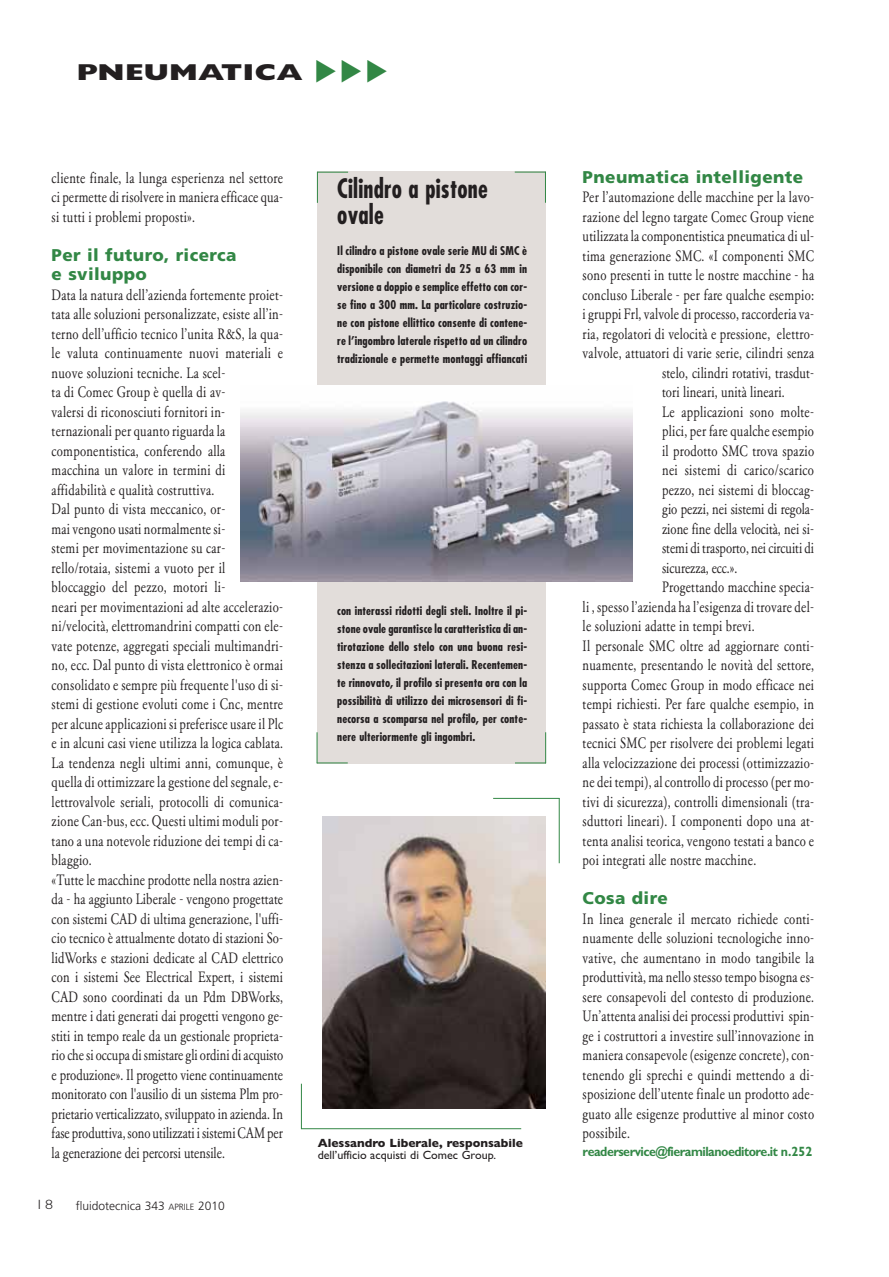
<style>
.page{position:relative;width:889px;height:1277px;background:#fff}
.page>*{position:absolute;margin:0;border:0;box-sizing:border-box;transform-origin:0 0}
.t1{font:700 condensed 26.1px/25.5px "Futura LT";letter-spacing:.01em;color:#231f20;scale:.9 1}
.t2{font:800 23.1px "Gill Sans";letter-spacing:.015em;color:#231f20;scale:1.27 1}
.t3{font:900 16.95px/19.5px "Frutiger LT";letter-spacing:.025em;color:#328745}
.t4{font:15.75px/19.5px "Garamond Classico";letter-spacing:.02em;color:#231f20;text-align:justify;scale:.78 1}
.t5{font:15.75px "Garamond Classico";color:#231f20;scale:.78 1}
.t6{font:700 13.5px "Gill Sans CELT";letter-spacing:-.04em;color:#328745;scale:.92 1}
.t7{font:300 13.5px "Gill Sans";color:#231f20;scale:1.27 1}
.t8{font:12px "Gill Sans";color:#231f20}
.t9{font:700 12px "Gill Sans";color:#231f20}
.t10{font:300 12px "Frutiger LT";color:#231f20}
.t11{font:700 condensed 11.85px/18px "Futura LT";letter-spacing:.01em;color:#231f20;text-align:justify}
.s1{font-size:9px}
</style>
<div class="page">
<div style="left:317px;top:172px;width:229px;height:592px;background:#e2ddda"></div>
<hr style="left:317px;top:172px;width:31px;height:1px;background:#328745">
<hr style="left:317px;top:172px;width:1px;height:31px;background:#328745">
<hr style="left:316px;top:732px;width:1px;height:31px;background:#328745">
<hr style="left:317px;top:763px;width:31px;height:1px;background:#328745">
<hr style="left:515px;top:763px;width:31px;height:1px;background:#328745">
<hr style="left:545px;top:732px;width:1px;height:31px;background:#328745">
<hr style="left:545px;top:172px;width:1px;height:31px;background:#328745">
<hr style="left:514px;top:172px;width:31px;height:1px;background:#328745">
<img style="left:240px;top:385px;width:392px;height:196px">
<img style="left:322px;top:817px;width:223px;height:291px">
<hr style="left:559px;top:798px;width:1px;height:65px;background:#328745">
<hr style="left:493px;top:798px;width:66px;height:1px;background:#328745">
<hr style="left:301px;top:1084px;width:1px;height:45px;background:#328745">
<hr style="left:301px;top:1128px;width:220px;height:1px;background:#328745">
<h2 class="t2" style="left:77px;top:64px;width:179px">PNEUMATICA</h2>
<p class="t4" style="left:52px;top:169px;width:298px">cliente finale, la lunga esperienza nel settore ci permette di risolvere in maniera efficace qua&shy;si tutti i problemi proposti».</p>
<p class="t3" style="left:52px;top:246px;width:186px">Per il futuro, ricerca e sviluppo</p>
<p class="t4" style="left:52px;top:286px;width:298px;text-align:left">Data la natura dell’azienda fortemente proiet&shy;tata alle soluzioni personalizzate, esiste all’in&shy;terno dell’ufficio tecnico l’unita R&amp;S, la qua&shy;le valuta continuamente nuovi materiali e nuove soluzioni tecniche. La scel-<br>ta di Comec Group è quella di av-<br>valersi di riconosciuti fornitori in&shy;ternazionali per quanto riguarda la componentistica, conferendo alla<br>macchina un valore in termini di affidabilità e qualità costruttiva.<br>Dal punto di vista meccanico, or-<br>mai vengono usati normalmente si-<br>stemi per movimentazione su car&shy;rello/rotaia, sistemi a vuoto per il bloccaggio del pezzo, motori li-<br>neari per movimentazioni ad alte accelerazio&shy;ni/velocità, elettromandrini compatti con ele&shy;vate potenze, aggregati speciali multimandri&shy;no, ecc. Dal punto di vista elettronico è ormai consolidato e sempre più frequente l'uso di si&shy;stemi di gestione evoluti come i Cnc, mentre per alcune applicazioni si preferisce usare il Plc e in alcuni casi viene utilizza la logica cablata.<br>La tendenza negli ultimi anni, comunque, è quella di ottimizzare la gestione del segnale, e&shy;lettrovalvole seriali, protocolli di comunica&shy;zione Can-bus, ecc. Questi ultimi moduli por&shy;tano a una notevole riduzione dei tempi di ca&shy;blaggio.<br>«Tutte le macchine prodotte nella nostra azien&shy;da - ha aggiunto Liberale - vengono progettate con sistemi CAD di ultima generazione, l'uffi&shy;cio tecnico è attualmente dotato di stazioni So&shy;lidWorks e stazioni dedicate al CAD elettrico con i sistemi See Electrical Expert, i sistemi CAD sono coordinati da un Pdm DBWorks, mentre i dati generati dai progetti vengono ge&shy;stiti in tempo reale da un gestionale proprieta&shy;rio che si occupa di smistare gli ordini di acquisto e produzione». Il progetto viene continuamente monitorato con l'ausilio di un sistema Plm pro&shy;prietario verticalizzato, sviluppato in azienda. In fase produttiva, sono utilizzati i sistemi CAM per la generazione dei percorsi utensile.</p>
<p class="t7" style="left:35px;top:1200px;width:16px">18</p>
<p class="t10" style="left:76px;top:1199px;width:151px">fluidotecnica 343 <span class="s1">APRILE</span> 2010</p>
<h1 class="t1" style="left:337px;top:178px;width:169px">Cilindro a pistone ovale</h1>
<p class="t11" style="left:337px;top:243px;width:191px">Il cilindro a pistone ovale serie MU di SMC è disponibile con diametri da 25 a 63 mm in versione a doppio e semplice effetto con cor&shy;se fino a 300 mm. La particolare costruzio&shy;ne con pistone ellittico consente di contene&shy;re l’ingombro laterale rispetto ad un cilindro tradizionale e permette montaggi affiancati</p>
<p class="t11" style="left:337px;top:603px;width:191px">con interassi ridotti degli steli. Inoltre il pi&shy;stone ovale garantisce la caratteristica di an&shy;tirotazione dello stelo con una buona resi&shy;stenza a sollecitazioni laterali. Recentemen&shy;te rinnovato, il profilo si presenta ora con la possibilità di utilizzo dei microsensori di fi&shy;necorsa a scomparsa nel profilo, per conte&shy;nere ulteriormente gli ingombri.</p>
<p class="t9" style="left:318px;top:1139px;width:207px">Alessandro Liberale, responsabile</p>
<p class="t8" style="left:318px;top:1151px;width:180px">dell’ufficio acquisti di Comec Group.</p>
<p class="t3" style="left:582px;top:168px;width:222px">Pneumatica intelligente</p>
<p class="t4" style="left:582px;top:189px;width:298px">Per l’automazione delle macchine per la lavo-</p>
<p class="t4" style="left:582px;top:208px;width:298px">razione del legno targate Comec Group viene</p>
<p class="t4" style="left:582px;top:228px;width:298px">utilizzata la componentistica pneumatica di ul-</p>
<p class="t4" style="left:582px;top:247px;width:298px">tima generazione SMC. «I componenti SMC</p>
<p class="t4" style="left:582px;top:267px;width:298px">sono presenti in tutte le nostre macchine - ha</p>
<p class="t4" style="left:582px;top:286px;width:298px">concluso Liberale - per fare qualche esempio:</p>
<p class="t4" style="left:582px;top:306px;width:298px">i gruppi Frl, valvole di processo, raccorderia va-</p>
<p class="t4" style="left:582px;top:325px;width:298px">ria, regolatori di velocità e pressione, elettro-</p>
<p class="t4" style="left:582px;top:345px;width:298px">valvole, attuatori di varie serie, cilindri senza</p>
<p class="t4" style="left:662px;top:364px;width:196px">stelo, cilindri rotativi, trasdut-</p>
<p class="t4" style="left:662px;top:384px;width:159px">tori lineari, unità lineari.</p>
<p class="t4" style="left:662px;top:403px;width:196px">Le applicazioni sono molte-</p>
<p class="t4" style="left:662px;top:423px;width:196px">plici, per fare qualche esempio</p>
<p class="t4" style="left:662px;top:442px;width:196px">il prodotto SMC trova spazio</p>
<p class="t4" style="left:662px;top:462px;width:196px">nei sistemi di carico/scarico</p>
<p class="t4" style="left:662px;top:481px;width:196px">pezzo, nei sistemi di bloccag-</p>
<p class="t5" style="left:662px;top:503px;width:196px">gio pezzi, nei sistemi di regola-</p>
<p class="t5" style="left:662px;top:522px;width:196px">zione fine della velocità, nei si-</p>
<p class="t5" style="left:662px;top:542px;width:196px">stemi di trasporto, nei circuiti di</p>
<p class="t5" style="left:662px;top:561px;width:98px">sicurezza, ecc.».</p>
<p class="t4" style="left:662px;top:579px;width:196px">Progettando macchine specia-</p>
<p class="t4" style="left:582px;top:598px;width:298px">li , spesso l’azienda ha l’esigenza di trovare del-</p>
<p class="t4" style="left:582px;top:618px;width:222px">le soluzioni adatte in tempi brevi.</p>
<p class="t4" style="left:582px;top:637px;width:298px">Il personale SMC oltre ad aggiornare conti-</p>
<p class="t4" style="left:582px;top:657px;width:298px">nuamente, presentando le novità del settore,</p>
<p class="t4" style="left:582px;top:676px;width:298px">supporta Comec Group in modo efficace nei</p>
<p class="t4" style="left:582px;top:696px;width:298px">tempi richiesti. Per fare qualche esempio, in</p>
<p class="t4" style="left:582px;top:715px;width:298px">passato è stata richiesta la collaborazione dei</p>
<p class="t4" style="left:582px;top:735px;width:298px">tecnici SMC per risolvere dei problemi legati</p>
<p class="t4" style="left:582px;top:754px;width:298px">alla velocizzazione dei processi (ottimizzazio-</p>
<p class="t4" style="left:582px;top:774px;width:298px">ne dei tempi), al controllo di processo (per mo-</p>
<p class="t4" style="left:582px;top:793px;width:298px">tivi di sicurezza), controlli dimensionali (tra-</p>
<p class="t4" style="left:582px;top:813px;width:298px">sduttori lineari). I componenti dopo una at-</p>
<p class="t4" style="left:582px;top:832px;width:298px">tenta analisi teorica, vengono testati a banco e</p>
<p class="t4" style="left:582px;top:852px;width:224px">poi integrati alle nostre macchine.</p>
<p class="t3" style="left:582px;top:889px;width:87px">Cosa dire</p>
<p class="t4" style="left:582px;top:910px;width:298px">In linea generale il mercato richiede conti&shy;nuamente delle soluzioni tecnologiche inno&shy;vative, che aumentano in modo tangibile la produttività, ma nello stesso tempo bisogna es&shy;sere consapevoli del contesto di produzione.<br>Un’attenta analisi dei processi produttivi spin&shy;ge i costruttori a investire sull’innovazione in maniera consapevole (esigenze concrete), con&shy;tenendo gli sprechi e quindi mettendo a di&shy;sposizione dell’utente finale un prodotto ade&shy;guato alle esigenze produttive al minor costo possibile.</p>
<p class="t6" style="left:582px;top:1143px;width:251px">readerservice@fieramilanoeditore.it n.252</p>
</div>
